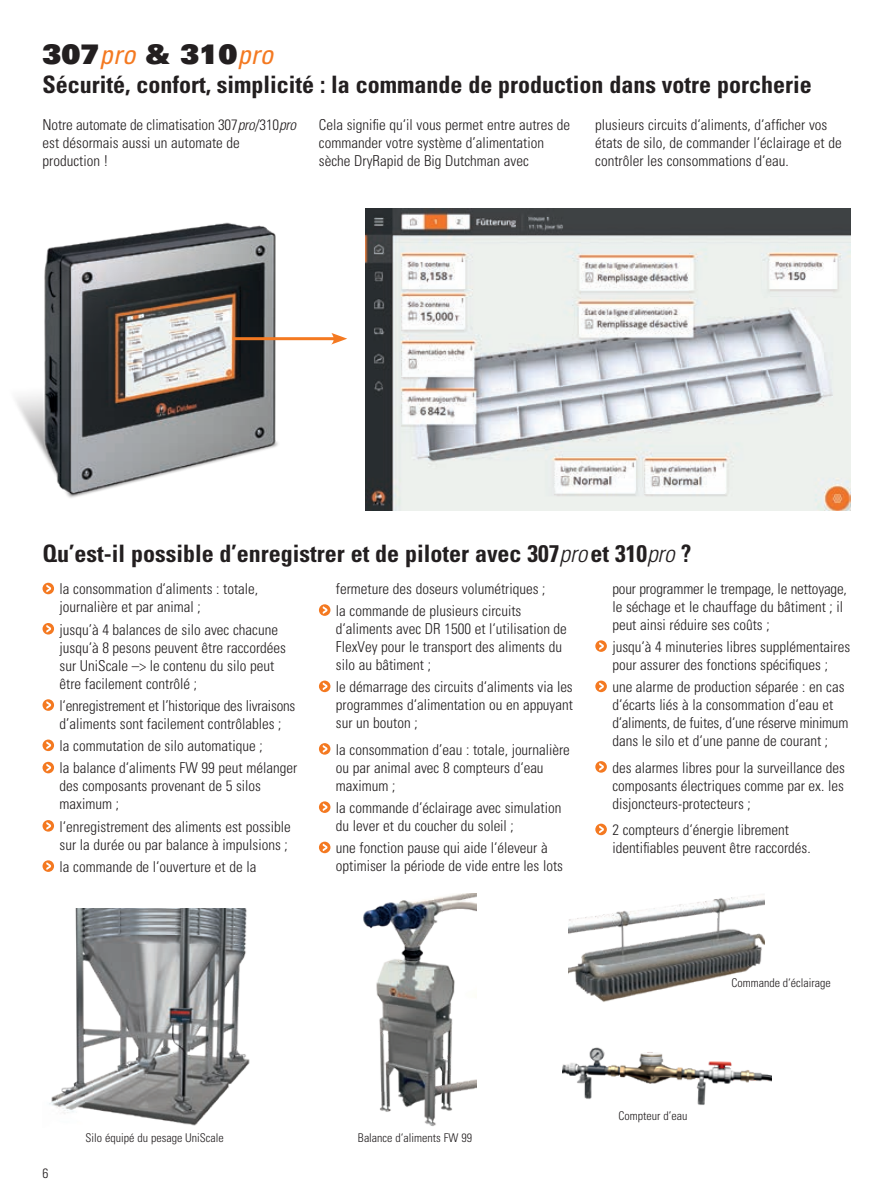
<style>
.page{position:relative;width:893px;height:1191px;background:#fff}
.page>*{position:absolute;margin:0;border:0;box-sizing:border-box;transform-origin:0 0}
.t1{font:27px "Univers LT Std X Black";color:#231f20}
.t2{font:700 condensed 24px "Univers LT Std";color:#231f20}
.t3{font:300 condensed 15px/18px "Univers LT Std";color:#231f20}
.t4{font:300 condensed 13.5px "Univers LT Std";color:#231f20}
.t5{font:300 condensed 12px "Univers LT Std";color:#231f20}
.s1{font-family:"Univers LT Std";font-style:italic;font-stretch:condensed;color:#f47921}
.s2{font-style:italic}
.s3{font-weight:300;font-style:italic}
</style>
<div class="page">
<img style="left:16px;top:222px;width:288px;height:276px">
<img style="left:49px;top:908px;width:201px;height:218px">
<hr style="left:233px;top:337px;width:104px;height:3px;background:#f47921">
<svg style="left:331px;top:333px;width:16px;height:11px"></svg>
<img style="left:363px;top:893px;width:114px;height:233px">
<img style="left:569px;top:895px;width:196px;height:107px">
<img style="left:562px;top:1047px;width:209px;height:58px">
<div style="left:43px;top:583px;width:11px;height:11px;background:#f47921;border-radius:50%"></div>
<svg style="left:46px;top:585px;width:5px;height:7px"></svg>
<div style="left:43px;top:623px;width:11px;height:11px;background:#f47921;border-radius:50%"></div>
<svg style="left:46px;top:625px;width:5px;height:7px"></svg>
<div style="left:43px;top:699px;width:11px;height:12px;background:#f47921;border-radius:50%"></div>
<svg style="left:46px;top:701px;width:5px;height:7px"></svg>
<div style="left:43px;top:739px;width:11px;height:12px;background:#f47921;border-radius:50%"></div>
<svg style="left:46px;top:741px;width:5px;height:8px"></svg>
<div style="left:43px;top:762px;width:11px;height:11px;background:#f47921;border-radius:50%"></div>
<svg style="left:46px;top:764px;width:5px;height:7px"></svg>
<div style="left:43px;top:820px;width:11px;height:11px;background:#f47921;border-radius:50%"></div>
<svg style="left:46px;top:822px;width:5px;height:7px"></svg>
<svg style="left:43px;top:860px;width:11px;height:12px"></svg>
<svg style="left:46px;top:862px;width:5px;height:7px"></svg>
<svg style="left:319px;top:604px;width:11px;height:12px"></svg>
<svg style="left:323px;top:606px;width:4px;height:8px"></svg>
<svg style="left:319px;top:680px;width:11px;height:12px"></svg>
<svg style="left:323px;top:682px;width:4px;height:8px"></svg>
<svg style="left:319px;top:743px;width:11px;height:11px"></svg>
<svg style="left:323px;top:745px;width:4px;height:7px"></svg>
<svg style="left:319px;top:801px;width:11px;height:12px"></svg>
<svg style="left:323px;top:803px;width:4px;height:8px"></svg>
<svg style="left:319px;top:841px;width:11px;height:12px"></svg>
<svg style="left:323px;top:843px;width:4px;height:8px"></svg>
<svg style="left:595px;top:640px;width:12px;height:12px"></svg>
<svg style="left:599px;top:642px;width:5px;height:8px"></svg>
<svg style="left:595px;top:680px;width:12px;height:12px"></svg>
<svg style="left:599px;top:682px;width:5px;height:8px"></svg>
<div style="left:595px;top:761px;width:12px;height:11px;background:#f47921;border-radius:50%"></div>
<svg style="left:599px;top:763px;width:5px;height:7px"></svg>
<svg style="left:595px;top:823px;width:12px;height:12px"></svg>
<svg style="left:599px;top:825px;width:5px;height:8px"></svg>
<img style="left:366px;top:208px;width:484px;height:302px">
<h1 class="t1" style="left:43px;top:37px;width:232px">307<span class="s1">pro</span> &amp; 310<span class="s1">pro</span></h1>
<h2 class="t2" style="left:43px;top:70px;width:771px">Sécurité, confort, simplicité : la commande de production dans votre porcherie</h2>
<p class="t3" style="left:43px;top:116px;width:255px">Notre automate de climatisation 307<span class="s2">pro</span>/310<span class="s2">pro </span>est désormais aussi un automate de production !</p>
<p class="t3" style="left:319px;top:116px;width:253px">Cela signifie qu‘il vous permet entre autres de commander votre système d’alimentation sèche DryRapid de Big Dutchman avec</p>
<p class="t3" style="left:595px;top:116px;width:248px">plusieurs circuits d‘aliments, d‘afficher vos états de silo, de commander l‘éclairage et de contrôler les consommations d‘eau.</p>
<h2 class="t2" style="left:43px;top:538px;width:650px">Qu’est-il possible d’enregistrer et de piloter avec 307<span class="s3">pro</span> et 310<span class="s3">pro</span> ?</h2>
<p class="t3" style="left:60px;top:580px;width:200px">la consommation d‘aliments : totale, journalière et par animal ;</p>
<p class="t3" style="left:60px;top:620px;width:228px">jusqu’à 4 balances de silo avec chacune jusqu‘à 8 pesons peuvent être raccordées sur UniScale –&gt; le contenu du silo peut être facilement contrôlé ;</p>
<p class="t3" style="left:60px;top:696px;width:237px">l‘enregistrement et l’historique des livraisons d’aliments sont facilement contrôlables ;</p>
<p class="t3" style="left:60px;top:734px;width:239px;line-height:22.2px">la commutation de silo automatique ;<br>la balance d‘aliments FW 99 peut mélanger</p>
<p class="t3" style="left:60px;top:777px;width:203px">des composants provenant de 5 silos maximum ;</p>
<p class="t3" style="left:60px;top:817px;width:233px">l‘enregistrement des aliments est possible sur la durée ou par balance à impulsions ;</p>
<p class="t3" style="left:60px;top:857px;width:198px">la commande de l‘ouverture et de la</p>
<p class="t3" style="left:336px;top:577px;width:211px;line-height:22.2px">fermeture des doseurs volumétriques ; la commande de plusieurs circuits</p>
<p class="t3" style="left:336px;top:619px;width:233px">d‘aliments avec DR 1500 et l‘utilisation de<br>FlexVey pour le transport des aliments du silo au bâtiment ;</p>
<p class="t3" style="left:336px;top:678px;width:239px;text-align:justify">le démarrage des circuits d‘aliments via les programmes d‘alimentation ou en appuyant sur un bouton ;</p>
<p class="t3" style="left:336px;top:740px;width:236px">la consommation d’eau : totale, journalière ou par animal avec 8 compteurs d‘eau maximum ;</p>
<p class="t3" style="left:336px;top:798px;width:227px">la commande d‘éclairage avec simulation du lever et du coucher du soleil ;</p>
<p class="t3" style="left:336px;top:839px;width:229px">une fonction pause qui aide l‘éleveur à optimiser la période de vide entre les lots</p>
<p class="t3" style="left:612px;top:579px;width:236px">pour programmer le trempage, le nettoyage, le séchage et le chauffage du bâtiment ; il peut ainsi réduire ses coûts ;</p>
<p class="t3" style="left:612px;top:637px;width:239px">jusqu‘à 4 minuteries libres supplémentaires pour assurer des fonctions spécifiques ;</p>
<p class="t3" style="left:612px;top:678px;width:238px">une alarme de production séparée : en cas d‘écarts liés à la consommation d‘eau et d‘aliments, de fuites, d‘une réserve minimum dans le silo et d‘une panne de courant ;</p>
<p class="t3" style="left:612px;top:758px;width:234px;text-align:justify">des alarmes libres pour la surveillance des composants électriques comme par ex. les disjoncteurs-protecteurs ;</p>
<p class="t3" style="left:612px;top:821px;width:200px">2 compteurs d‘énergie librement identifiables peuvent être raccordés.</p>
<p class="t5" style="left:731px;top:975px;width:101px">Commande d‘éclairage</p>
<p class="t4" style="left:43px;top:1165px;width:7px">6</p>
<p class="t5" style="left:86px;top:1130px;width:140px">Silo équipé du pesage UniScale</p>
<p class="t5" style="left:358px;top:1130px;width:116px">Balance d‘aliments FW 99</p>
<p class="t5" style="left:618px;top:1108px;width:70px">Compteur d’eau</p>
</div>
